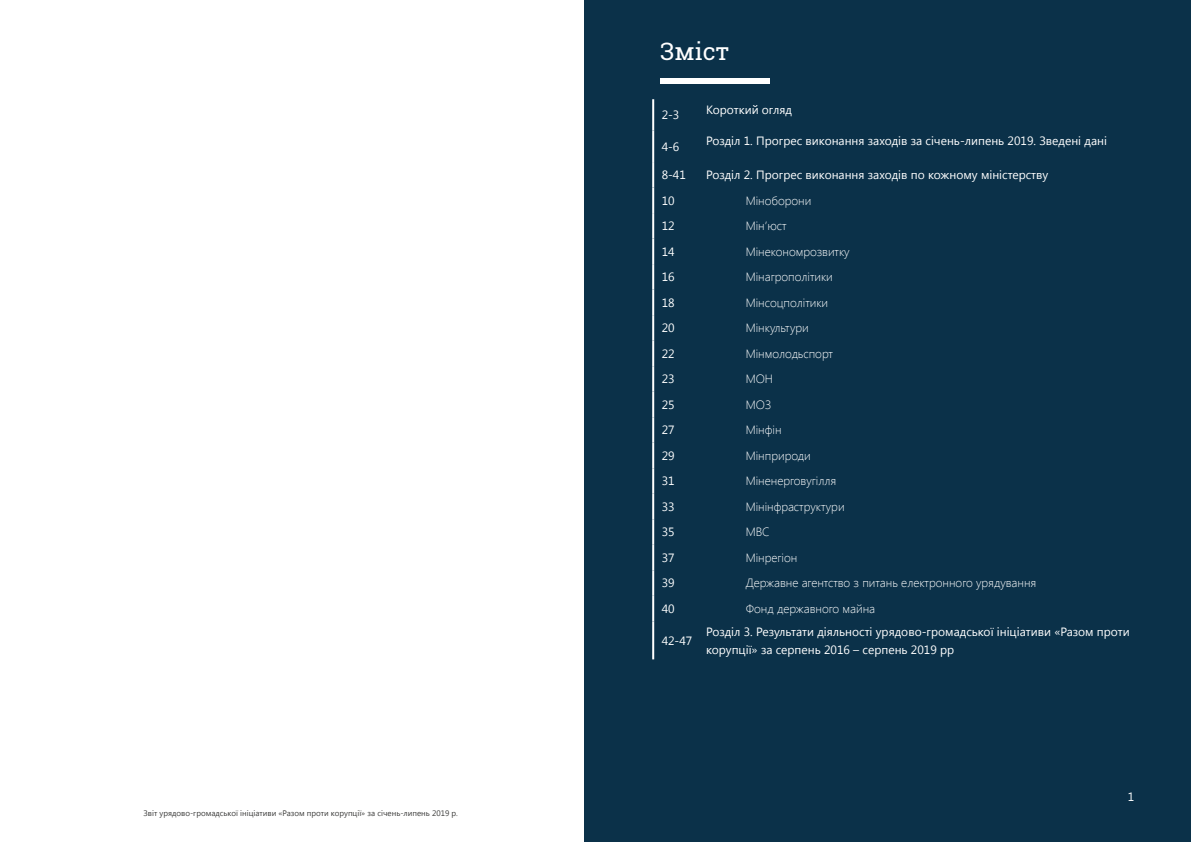
<style>
.page{position:relative;width:1191px;height:842px;background:#fff}
.page>*{position:absolute;margin:0;border:0;box-sizing:border-box;transform-origin:0 0}
.t1{font:24px "Roboto Slab";color:#fff}
.t2{font:12px/18px "Segoe UI";color:#fff}
.t3{font:300 12px "Segoe UI";color:#fff}
.t4{font:8px "Segoe UI";color:#3c3c3b}
</style>
<div class="page">
<div style="left:584px;top:0;width:607px;height:842px;background:#0b3149"></div>
<div style="left:660px;top:78px;width:110px;height:6px;background:#fff"></div>
<hr style="left:652px;top:99px;width:2px;height:32px;background:#fff">
<hr style="left:652px;top:131px;width:2px;height:31px;background:#fff">
<hr style="left:652px;top:162px;width:2px;height:26px;background:#fff">
<hr style="left:652px;top:188px;width:2px;height:25px;background:#fff">
<hr style="left:652px;top:213px;width:2px;height:26px;background:#fff">
<hr style="left:652px;top:239px;width:2px;height:25px;background:#fff">
<hr style="left:652px;top:264px;width:2px;height:26px;background:#fff">
<hr style="left:652px;top:290px;width:2px;height:25px;background:#fff">
<hr style="left:652px;top:315px;width:2px;height:26px;background:#fff">
<hr style="left:652px;top:341px;width:2px;height:25px;background:#fff">
<hr style="left:652px;top:366px;width:2px;height:26px;background:#fff">
<hr style="left:652px;top:392px;width:2px;height:25px;background:#fff">
<hr style="left:652px;top:417px;width:2px;height:26px;background:#fff">
<hr style="left:652px;top:443px;width:2px;height:25px;background:#fff">
<hr style="left:652px;top:468px;width:2px;height:26px;background:#fff">
<hr style="left:652px;top:494px;width:2px;height:25px;background:#fff">
<hr style="left:652px;top:519px;width:2px;height:26px;background:#fff">
<hr style="left:652px;top:545px;width:2px;height:25px;background:#fff">
<hr style="left:652px;top:570px;width:2px;height:26px;background:#fff">
<hr style="left:652px;top:596px;width:2px;height:25px;background:#fff">
<hr style="left:652px;top:621px;width:2px;height:38px;background:#fff">
<p class="t4" style="left:143px;top:808px;width:316px">Звіт урядово-громадської ініціативи «Разом проти корупції» за січень-липень 2019 р.</p>
<h1 class="t1" style="left:660px;top:35px;width:71px">Зміст</h1>
<p class="t2" style="left:661px;top:106px;width:19px">2-3</p>
<p class="t2" style="left:706px;top:100px;width:87px">Короткий огляд</p>
<p class="t2" style="left:661px;top:137px;width:19px">4-6</p>
<p class="t2" style="left:706px;top:131px;width:402px">Розділ 1. Прогрес виконання заходів за січень-липень 2019. Зведені дані</p>
<p class="t2" style="left:661px;top:165px;width:26px">8-41</p>
<p class="t2" style="left:706px;top:165px;width:344px">Розділ 2. Прогрес виконання заходів по кожному міністерству</p>
<p class="t2" style="left:661px;top:191px;width:14px">10</p>
<p class="t3" style="left:746px;top:192px;width:67px">Міноборони</p>
<p class="t2" style="left:661px;top:216px;width:14px">12</p>
<p class="t3" style="left:746px;top:218px;width:42px">Мін’юст</p>
<p class="t2" style="left:661px;top:242px;width:14px">14</p>
<p class="t3" style="left:746px;top:243px;width:105px">Мінекономрозвитку</p>
<p class="t2" style="left:661px;top:267px;width:14px">16</p>
<p class="t3" style="left:746px;top:269px;width:89px">Мінагрополітики</p>
<p class="t2" style="left:661px;top:293px;width:14px">18</p>
<p class="t3" style="left:746px;top:294px;width:84px">Мінсоцполітики</p>
<p class="t2" style="left:661px;top:318px;width:14px">20</p>
<p class="t3" style="left:746px;top:320px;width:65px">Мінкультури</p>
<p class="t2" style="left:661px;top:344px;width:14px">22</p>
<p class="t3" style="left:746px;top:345px;width:89px">Мінмолодьспорт</p>
<p class="t2" style="left:661px;top:369px;width:14px">23</p>
<p class="t3" style="left:746px;top:371px;width:29px">МОН</p>
<p class="t2" style="left:661px;top:395px;width:14px">25</p>
<p class="t3" style="left:746px;top:396px;width:27px">МОЗ</p>
<p class="t2" style="left:661px;top:420px;width:14px">27</p>
<p class="t3" style="left:746px;top:422px;width:37px">Мінфін</p>
<p class="t2" style="left:661px;top:446px;width:14px">29</p>
<p class="t3" style="left:746px;top:447px;width:67px">Мінприроди</p>
<p class="t2" style="left:661px;top:472px;width:14px">31</p>
<p class="t3" style="left:746px;top:473px;width:92px">Міненерговугілля</p>
<p class="t2" style="left:661px;top:497px;width:14px">33</p>
<p class="t3" style="left:746px;top:498px;width:100px">Мінінфраструктури</p>
<p class="t2" style="left:661px;top:523px;width:14px">35</p>
<p class="t3" style="left:746px;top:524px;width:25px">МВС</p>
<p class="t2" style="left:661px;top:548px;width:14px">37</p>
<p class="t3" style="left:746px;top:549px;width:53px">Мінрегіон</p>
<p class="t2" style="left:661px;top:574px;width:14px">39</p>
<p class="t3" style="left:746px;top:575px;width:292px">Державне агентство з питань електронного урядування</p>
<p class="t2" style="left:661px;top:599px;width:14px">40</p>
<p class="t3" style="left:746px;top:600px;width:131px">Фонд державного майна</p>
<p class="t2" style="left:661px;top:631px;width:32px">42-47</p>
<p class="t2" style="left:706px;top:622px;width:425px">Розділ 3. Результати діяльності урядово-громадської ініціативи «Разом проти корупції» за серпень 2016 – серпень 2019 рр</p>
<p class="t2" style="left:1127px;top:787px;width:8px">1</p>
</div>
